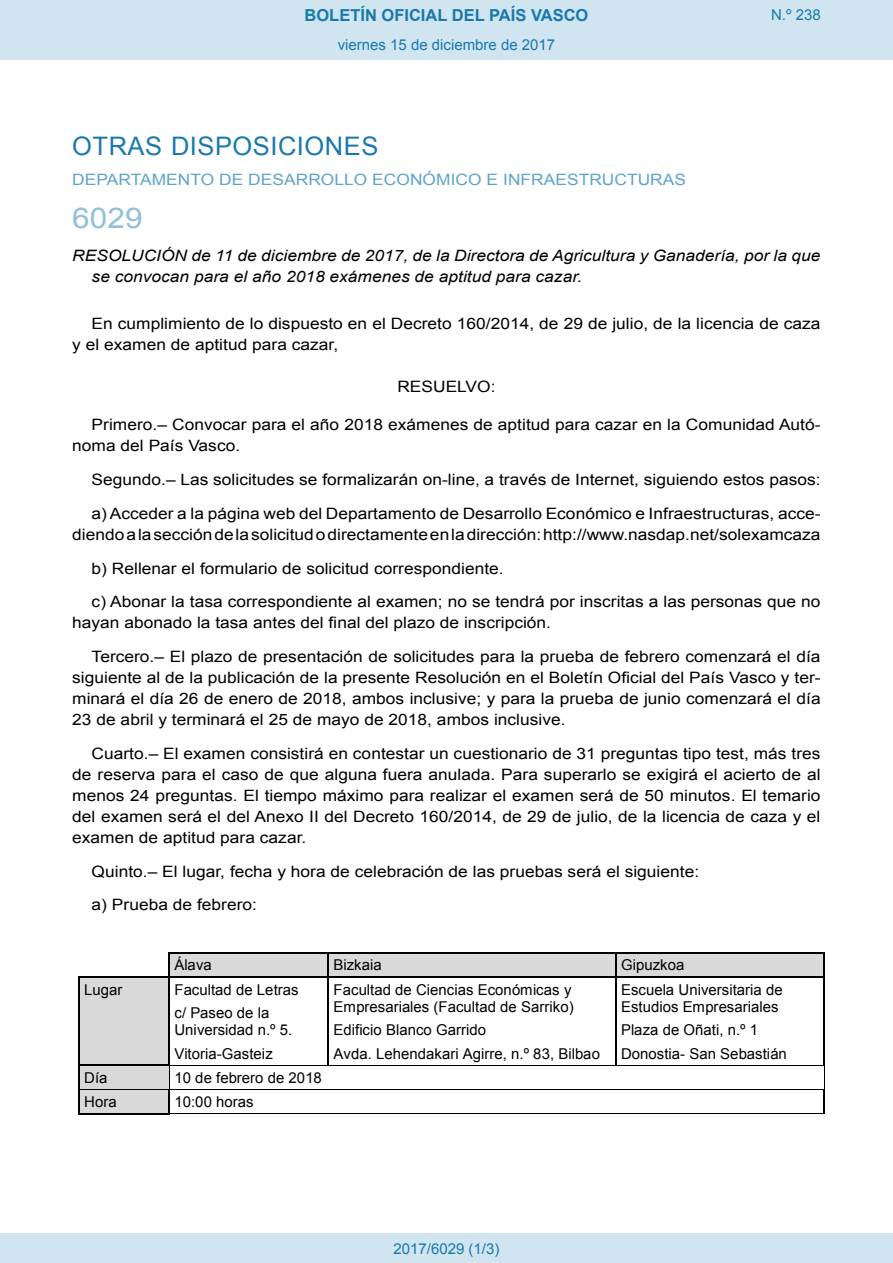
<style>
.page{position:relative;width:893px;height:1263px;background:#fff}
.page>*{position:absolute;margin:0;border:0;box-sizing:border-box;transform-origin:0 0}
.BOPVOrden{font:28.5px "Arial";color:#90c0db;scale:1.11 1}
.BOPVSeccion{font:25.5px "Arial";letter-spacing:.02em;color:#1879ad}
.t1{font:700 16.5px "Arial";color:#1879ad}
.BOPVDetalle{font:15.6px/21px "Arial";color:#000;scale:1.11 1}
.BOPVTitulo{font:italic 15.6px/21px "Arial";color:#000;scale:1.11 1}
.BOPVOrganismo{font:15.6px "Arial";letter-spacing:.005em;color:#5ea4ca;scale:1.11 1}
.BOPVClave{font:15.6px "Arial";color:#000;scale:1.11 1}
.t2{font:15px/23.4px "Arial";color:#000}
.Paginacion_Centro{font:15px "Arial";color:#1879ad}
</style>
<div class="page">
<div style="left:0;top:0;width:893px;height:60px;background:#d0e5f0"></div>
<div style="left:0;top:1233px;width:893px;height:30px;background:#d0e5f0"></div>
<div style="left:170px;top:953px;width:158px;height:23px;background:#d9d9d9"></div>
<div style="left:329px;top:953px;width:286px;height:23px;background:#d9d9d9"></div>
<div style="left:616px;top:953px;width:207px;height:23px;background:#d9d9d9"></div>
<hr style="left:170px;top:952px;width:158px;height:1px;background:#000">
<hr style="left:329px;top:952px;width:287px;height:1px;background:#000">
<hr style="left:617px;top:952px;width:206px;height:1px;background:#000">
<div style="left:80px;top:978px;width:89px;height:87px;background:#d9d9d9"></div>
<hr style="left:81px;top:976px;width:88px;height:2px;background:#000">
<svg style="left:169px;top:952px;width:1px;height:26px"></svg>
<hr style="left:170px;top:976px;width:158px;height:2px;background:#000">
<svg style="left:328px;top:952px;width:1px;height:26px"></svg>
<hr style="left:329px;top:976px;width:287px;height:2px;background:#000">
<svg style="left:616px;top:952px;width:1px;height:26px"></svg>
<hr style="left:617px;top:976px;width:206px;height:2px;background:#000">
<svg style="left:823px;top:952px;width:1px;height:26px"></svg>
<hr style="left:79px;top:978px;width:1px;height:87px;background:#000">
<hr style="left:169px;top:978px;width:1px;height:87px;background:#000">
<hr style="left:328px;top:978px;width:1px;height:87px;background:#000">
<hr style="left:616px;top:978px;width:1px;height:87px;background:#000">
<hr style="left:823px;top:978px;width:1px;height:87px;background:#000">
<div style="left:80px;top:1066px;width:89px;height:23px;background:#d9d9d9"></div>
<hr style="left:80px;top:1065px;width:89px;height:1px;background:#000">
<hr style="left:170px;top:1065px;width:158px;height:1px;background:#000">
<hr style="left:329px;top:1065px;width:287px;height:1px;background:#000">
<hr style="left:616px;top:1065px;width:207px;height:1px;background:#000">
<div style="left:80px;top:1090px;width:89px;height:23px;background:#d9d9d9"></div>
<hr style="left:80px;top:1089px;width:89px;height:1px;background:#000">
<hr style="left:171px;top:1089px;width:652px;height:1px;background:#000">
<svg style="left:79px;top:1065px;width:1px;height:49px"></svg>
<hr style="left:80px;top:1113px;width:89px;height:1px;background:#000">
<svg style="left:169px;top:1065px;width:2px;height:49px"></svg>
<hr style="left:170px;top:1113px;width:653px;height:1px;background:#000">
<svg style="left:823px;top:1065px;width:2px;height:49px"></svg>
<p class="t1" style="left:305px;top:4px;width:285px">BOLETÍN OFICIAL DEL PAÍS VASCO</p>
<p class="Paginacion_Centro" style="left:338px;top:35px;width:219px">viernes 15 de diciembre de 2017</p>
<p class="Paginacion_Centro" style="left:771px;top:5px;width:51px">N.º 238</p>
<p class="BOPVSeccion" style="left:72px;top:129px;width:308px">OTRAS DISPOSICIONES</p>
<p class="BOPVOrganismo" style="left:72px;top:169px;width:554px">DEPARTAMENTO DE DESARROLLO ECONÓMICO E INFRAESTRUCTURAS</p>
<p class="BOPVOrden" style="left:72px;top:199px;width:65px">6029</p>
<p class="BOPVTitulo" style="left:92px;top:246px;width:658px;text-indent:-19px">RESOLUCIÓN de 11 de diciembre de 2017, de la Directora de Agricultura y Ganadería, por la que se convocan para el año 2018 exámenes de aptitud para cazar.</p>
<p class="BOPVDetalle" style="left:72px;top:313px;width:675px;text-indent:19px">En cumplimiento de lo dispuesto en el Decreto 160/2014, de 29 de julio, de la licencia de caza y el examen de aptitud para cazar,</p>
<p class="BOPVClave" style="left:397px;top:377px;width:90px">RESUELVO:</p>
<p class="BOPVDetalle" style="left:72px;top:414px;width:676px;text-indent:19px">Primero.– Convocar para el año 2018 exámenes de aptitud para cazar en la Comunidad Autó&shy;noma del País Vasco.</p>
<p class="BOPVDetalle" style="left:92px;top:469px;width:658px">Segundo.– Las solicitudes se formalizarán on-line, a través de Internet, siguiendo estos pasos:</p>
<p class="BOPVDetalle" style="left:72px;top:503px;width:676px;text-align:right">a) Acceder a la página web del Departamento de Desarrollo Económico e Infraestructuras, acce&shy;diendo a la sección de la solicitud o directamente en la dirección: http://www.nasdap.net/solexamcaza</p>
<p class="BOPVDetalle" style="left:92px;top:558px;width:373px">b) Rellenar el formulario de solicitud correspondiente.</p>
<p class="BOPVDetalle" style="left:72px;top:591px;width:676px;text-indent:19px">c) Abonar la tasa correspondiente al examen; no se tendrá por inscritas a las personas que no hayan abonado la tasa antes del final del plazo de inscripción.</p>
<p class="BOPVDetalle" style="left:72px;top:646px;width:676px;text-align:justify;text-indent:19px">Tercero.– El plazo de presentación de solicitudes para la prueba de febrero comenzará el día siguiente al de la publicación de la presente Resolución en el Boletín Oficial del País Vasco y ter&shy;minará el día 26 de enero de 2018, ambos inclusive; y para la prueba de junio comenzará el día 23 de abril y terminará el 25 de mayo de 2018, ambos inclusive.</p>
<p class="BOPVDetalle" style="left:72px;top:743px;width:676px;text-align:justify;text-indent:19px">Cuarto.– El examen consistirá en contestar un cuestionario de 31 preguntas tipo test, más tres de reserva para el caso de que alguna fuera anulada. Para superarlo se exigirá el acierto de al menos 24 preguntas. El tiempo máximo para realizar el examen será de 50 minutos. El temario del examen será el del Anexo II del Decreto 160/2014, de 29 de julio, de la licencia de caza y el examen de aptitud para cazar.</p>
<p class="BOPVDetalle" style="left:92px;top:861px;width:549px">Quinto.– El lugar, fecha y hora de celebración de las pruebas será el siguiente:</p>
<p class="BOPVDetalle" style="left:92px;top:894px;width:150px">a) Prueba de febrero:</p>
<p class="t2" style="left:175px;top:953px;width:39px">Álava</p>
<p class="t2" style="left:334px;top:953px;width:50px">Bizkaia</p>
<p class="t2" style="left:621px;top:953px;width:65px">Gipuzkoa</p>
<p class="t2" style="left:84px;top:978px;width:40px">Lugar</p>
<p class="t2" style="left:175px;top:978px;width:126px">Facultad de Letras c/ Paseo de la</p>
<p class="t2" style="left:175px;top:1018px;width:119px">Universidad n.º 5.<br>Vitoria-Gasteiz</p>
<p class="t2" style="left:84px;top:1066px;width:25px">Día</p>
<p class="t2" style="left:174px;top:1066px;width:149px">10 de febrero de 2018</p>
<p class="t2" style="left:84px;top:1090px;width:34px">Hora</p>
<p class="t2" style="left:175px;top:1090px;width:81px">10:00 horas</p>
<p class="t2" style="left:334px;top:981px;width:242px;line-height:17.2px">Facultad de Ciencias Económicas y<br>Empresariales (Facultad de Sarriko)</p>
<p class="t2" style="left:334px;top:1018px;width:268px">Edificio Blanco Garrido<br>Avda. Lehendakari Agirre, n.º 83, Bilbao</p>
<p class="t2" style="left:621px;top:981px;width:163px;line-height:17.2px">Escuela Universitaria de<br>Estudios Empresariales</p>
<p class="t2" style="left:621px;top:1018px;width:167px">Plaza de Oñati, n.º 1<br>Donostia- San Sebastián</p>
<p class="Paginacion_Centro" style="left:393px;top:1238px;width:107px">2017/6029 (1/3)</p>
</div>
